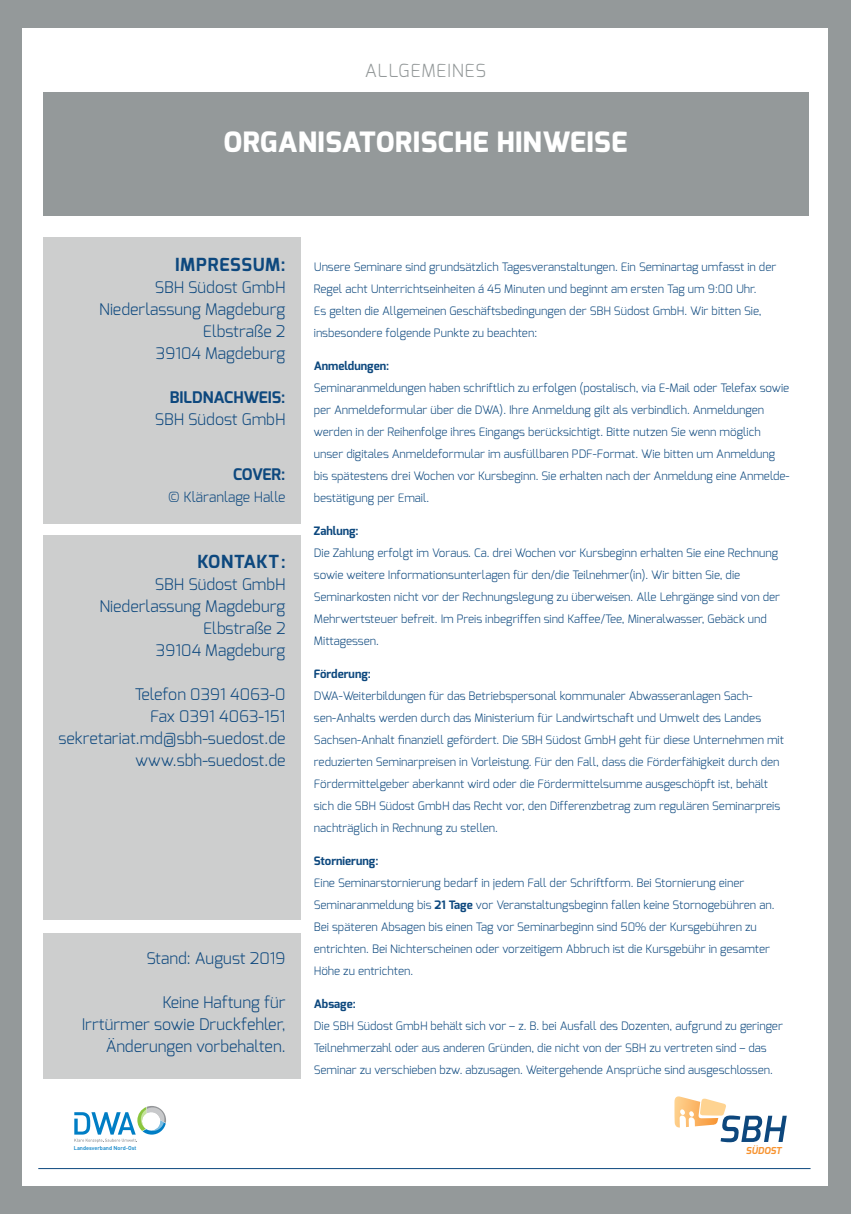
<style>
.page{position:relative;width:851px;height:1214px;background:#fff}
.page>*{position:absolute;margin:0;border:0;box-sizing:border-box;transform-origin:0 0}
.t1{font:800 28px "Exo";letter-spacing:.02em;color:#fff}
.t2{font:700 18px "Exo";letter-spacing:.04em;color:#0d487e}
.t3{font:300 18px "Exo";letter-spacing:.04em;color:#94999a}
.t4{font:300 16px/22px "Exo";color:#0d487e;text-align:right}
.t5{font:700 16px "Exo";color:#0d487e}
.t6{font:300 14px "Exo";color:#0d487e}
.t7{font:300 11.6px/22px "Exo";color:#0d487e}
.t8{font:italic 700 9.6px "Exo";color:#f79330}
.t9{font:500 5.6px "DINOT";letter-spacing:-.01em;color:#007ec5}
.s1{font-size:17.2px}
.s2{font-weight:700}
</style>
<div class="page">
<div style="left:0;top:0;width:850px;height:1213px;background:#94999a"></div>
<div style="left:23px;top:28px;width:805px;height:1157px;background:#fff"></div>
<svg style="left:674px;top:1096px;width:112px;height:46px"></svg>
<hr style="left:38px;top:1168px;width:772px;height:1px;background:#0d487e">
<svg style="left:74px;top:1106px;width:92px;height:36px"></svg>
<div style="left:43px;top:92px;width:765px;height:123px;background:#94999a"></div>
<div style="left:43px;top:237px;width:257px;height:286px;background:#cdcece"></div>
<div style="left:43px;top:535px;width:257px;height:384px;background:#cdcece"></div>
<div style="left:43px;top:932px;width:257px;height:146px;background:#cdcece"></div>
<p class="t3" style="left:365px;top:59px;width:123px">ALLGEMEINES</p>
<p class="t1" style="left:224px;top:123px;width:405px">ORGANISATORISCHE HINWEISE</p>
<p class="t2" style="left:175px;top:252px;width:112px">IMPRESSUM:</p>
<p class="t4" style="left:155px;top:276px;width:132px">SBH Südost GmbH</p>
<p class="t4" style="left:99px;top:298px;width:188px">Niederlassung Magdeburg</p>
<p class="t4" style="left:203px;top:320px;width:84px">Elbstraße 2</p>
<p class="t4" style="left:156px;top:342px;width:131px">39104 Magdeburg</p>
<p class="t5" style="left:170px;top:386px;width:117px">BILDNACHWEIS:</p>
<p class="t4" style="left:155px;top:408px;width:132px">SBH Südost GmbH</p>
<p class="t5" style="left:233px;top:463px;width:54px">COVER:</p>
<p class="t6" style="left:168px;top:487px;width:119px">© Kläranlage Halle</p>
<p class="t2" style="left:197px;top:549px;width:90px">KONTAKT<span class="s1">:</span></p>
<p class="t4" style="left:99px;top:573px;width:188px">SBH Südost GmbH<br>Niederlassung Magdeburg<br>Elbstraße 2<br>39104 Magdeburg</p>
<p class="t4" style="left:58px;top:683px;width:229px">Telefon 0391 4063-0<br>Fax 0391 4063-151 sekretariat.md@sbh-suedost.de www.sbh-suedost.de</p>
<p class="t4" style="left:146px;top:947px;width:141px">Stand: August 2019</p>
<p class="t4" style="left:82px;top:991px;width:205px">Keine Haftung für<br>Irrtürmer sowie Druckfehler,<br>Änderungen vorbehalten.</p>
<p class="t9" style="left:74px;top:1144px;width:64px">Landesverband Nord-Ost</p>
<p class="t7" style="left:314px;top:255px;width:464px">Unsere Seminare sind grundsätzlich Tagesveranstaltungen. Ein Seminartag umfasst in der<br>Regel acht Unterrichtseinheiten á 45 Minuten und beginnt am ersten Tag um 9:00 Uhr.</p>
<p class="t7" style="left:314px;top:299px;width:449px">Es gelten die Allgemeinen Geschäftsbedingungen der SBH Südost GmbH. Wir bitten Sie, insbesondere folgende Punkte zu beachten:</p>
<p class="t7" style="left:314px;top:354px;width:477px"><span class="s2">Anmeldungen:<br></span>Seminaranmeldungen haben schriftlich zu erfolgen (postalisch, via E-Mail oder Telefax sowie per Anmeldeformular über die DWA). Ihre Anmeldung gilt als verbindlich. Anmeldungen werden in der Reihenfolge ihres Eingangs berücksichtigt. Bitte nutzen Sie wenn möglich unser digitales Anmeldeformular im ausfüllbaren PDF-Format. Wie bitten um Anmeldung bis spätestens drei Wochen vor Kursbeginn. Sie erhalten nach der Anmeldung eine Anmelde&shy;bestätigung per Email.</p>
<p class="t7" style="left:314px;top:519px;width:468px"><span class="s2">Zahlung:<br></span>Die Zahlung erfolgt im Voraus. Ca. drei Wochen vor Kursbeginn erhalten Sie eine Rechnung sowie weitere Informationsunterlagen für den/die Teilnehmer(in). Wir bitten Sie, die Seminarkosten nicht vor der Rechnungslegung zu überweisen. Alle Lehrgänge sind von der Mehrwertsteuer befreit. Im Preis inbegriffen sind Kaffee/Tee, Mineralwasser, Gebäck und Mittagessen.</p>
<p class="t7" style="left:314px;top:662px;width:471px"><span class="s2">Förderung:<br></span>DWA-Weiterbildungen für das Betriebspersonal kommunaler Abwasseranlagen Sach&shy;sen-Anhalts werden durch das Ministerium für Landwirtschaft und Umwelt des Landes Sachsen-Anhalt finanziell gefördert. Die SBH Südost GmbH geht für diese Unternehmen mit reduzierten Seminarpreisen in Vorleistung. Für den Fall, dass die Förderfähigkeit durch den Fördermittelgeber aberkannt wird oder die Fördermittelsumme ausgeschöpft ist, behält sich die SBH Südost GmbH das Recht vor, den Differenzbetrag zum regulären Seminarpreis nachträglich in Rechnung zu stellen.</p>
<p class="t7" style="left:314px;top:849px;width:462px"><span class="s2">Stornierung:<br></span>Eine Seminarstornierung bedarf in jedem Fall der Schriftform. Bei Stornierung einer Seminaranmeldung bis <span class="s2">21 Tage</span> vor Veranstaltungsbeginn fallen keine Stornogebühren an.<br>Bei späteren Absagen bis einen Tag vor Seminarbeginn sind 50% der Kursgebühren zu entrichten. Bei Nichterscheinen oder vorzeitigem Abbruch ist die Kursgebühr in gesamter Höhe zu entrichten.</p>
<p class="t7" style="left:314px;top:992px;width:470px"><span class="s2">Absage:<br></span>Die SBH Südost GmbH behält sich vor – z. B. bei Ausfall des Dozenten, aufgrund zu geringer Teilnehmerzahl oder aus anderen Gründen, die nicht von der SBH zu vertreten sind – das Seminar zu verschieben bzw. abzusagen. Weitergehende Ansprüche sind ausgeschlossen.</p>
<p class="t8" style="left:745px;top:1143px;width:37px">SÜDOST</p>
</div>
